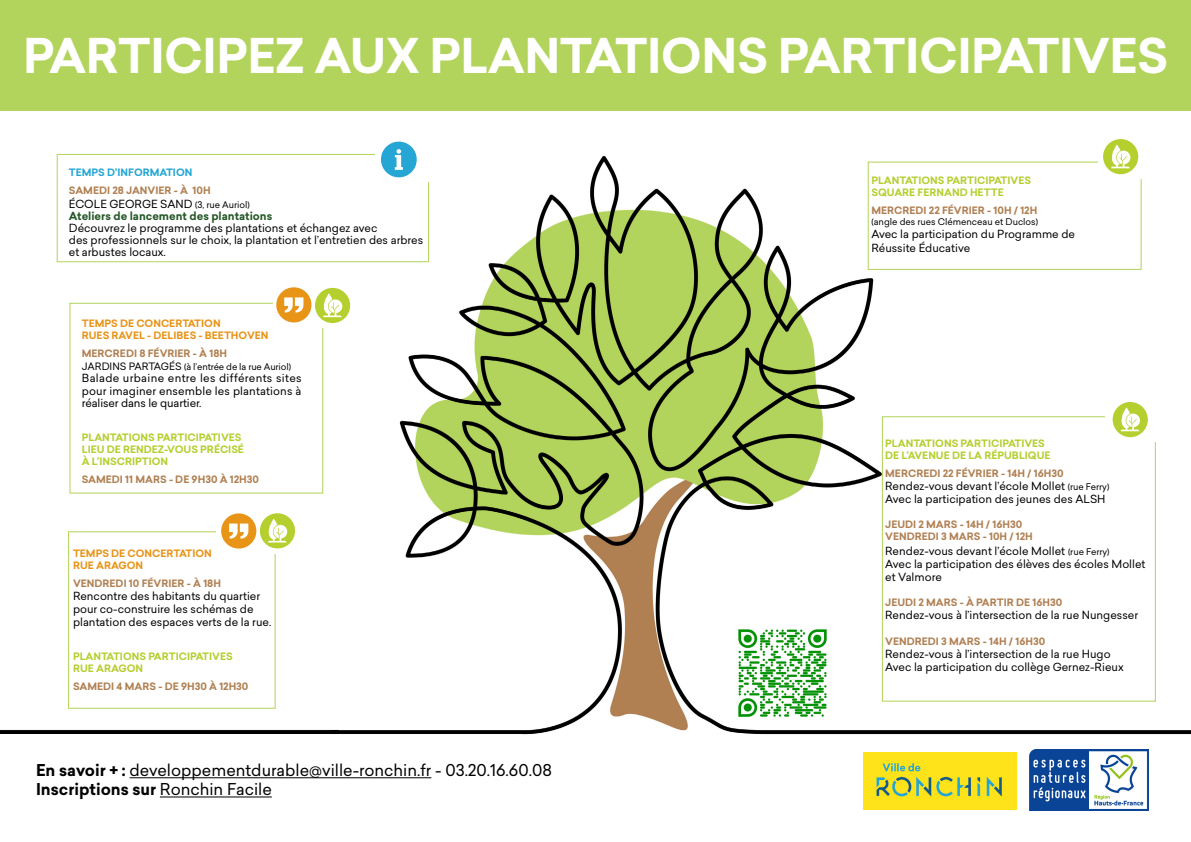
<style>
.page{position:relative;width:1191px;height:842px;background:#fff}
.page>*{position:absolute;margin:0;border:0;box-sizing:border-box;transform-origin:0 0}
.t1{font:700 47px "Sailec";letter-spacing:-.01em;color:#fff}
.t2{font:16px/19.2px "Sailec";color:#000}
.t3{font:11px/13.2px "Sailec";color:#000}
.t4{font:700 11px/12px "Sailec";color:#245727}
.t5{font:700 10px/12px "Sailec";color:#b08052}
.t6{font:700 10px/12px "Sailec";color:#b6ce2f}
.t7{font:700 10px/12px "Sailec";color:#e89418}
.t8{font:700 10px "Sailec";color:#25a6d4}
.t9{font:9px "Sailec";color:#000}
.s1{font-weight:400;color:#000}
.s2{font-weight:400;font-size:9px;color:#000}
.s3{font-size:10px}
.s4{font-weight:700}
.s5{font-size:9px}
</style>
<div class="page">
<img style="left:257px;top:156px;width:934px;height:633px">
<div style="left:0;top:0;width:1191px;height:111px;background:#b2d45c"></div>
<img style="left:863px;top:753px;width:153px;height:57px">
<hr style="left:130px;top:777px;width:301px;height:1px;background:#000">
<hr style="left:160px;top:796px;width:112px;height:1px;background:#000">
<img style="left:734px;top:624px;width:97px;height:98px">
<img style="left:1029px;top:750px;width:119px;height:60px">
<div style="left:69px;top:303px;width:254px;height:191px;border:1px solid #b2d45c"></div>
<div style="left:273px;top:283px;width:68px;height:45px;background:#fff"></div>
<div style="left:276px;top:287px;width:35px;height:35px;background:#e89417;border-radius:50%"></div>
<svg style="left:284px;top:297px;width:19px;height:16px"></svg>
<div style="left:882px;top:416px;width:273px;height:286px;border:1px solid #b2d45c"></div>
<div style="left:1105px;top:397px;width:58px;height:44px;background:#fff"></div>
<div style="left:1112px;top:402px;width:35px;height:35px;background:#b5cf2e;border-radius:50%"></div>
<svg style="left:1120px;top:407px;width:20px;height:24px"></svg>
<div style="left:867px;top:162px;width:274px;height:108px;border:1px solid #b2d45c"></div>
<div style="left:1098px;top:134px;width:61px;height:44px;background:#fff"></div>
<div style="left:1103px;top:139px;width:35px;height:35px;background:#b5cf2e;border-radius:50%"></div>
<svg style="left:1111px;top:145px;width:19px;height:23px"></svg>
<div style="left:315px;top:288px;width:35px;height:35px;background:#b5cf2e;border-radius:50%"></div>
<svg style="left:323px;top:293px;width:19px;height:24px"></svg>
<div style="left:68px;top:531px;width:208px;height:178px;border:1px solid #b2d45c"></div>
<div style="left:216px;top:509px;width:70px;height:45px;background:#fff"></div>
<div style="left:221px;top:513px;width:35px;height:36px;background:#e89417;border-radius:50%"></div>
<svg style="left:229px;top:523px;width:19px;height:16px"></svg>
<div style="left:260px;top:513px;width:35px;height:35px;background:#b5cf2e;border-radius:50%"></div>
<svg style="left:268px;top:519px;width:19px;height:23px"></svg>
<div style="left:57px;top:154px;width:372px;height:108px;border:1px solid #b2d45c"></div>
<div style="left:375px;top:140px;width:58px;height:42px;background:#fff"></div>
<svg style="left:381px;top:142px;width:36px;height:35px"></svg>
<img style="left:0;top:695px;width:338px;height:78px">
<h1 class="t1" style="left:23px;top:22px;width:1146px">PARTICIPEZ AUX PLANTATIONS PARTICIPATIVES</h1>
<p class="t8" style="left:69px;top:166px;width:125px">TEMPS D’INFORMATION</p>
<p class="t5" style="left:69px;top:185px;width:143px">SAMEDI 28 JANVIER - À 10H</p>
<p class="t4" style="left:69px;top:198px;width:205px"><span class="s1">ÉCOLE GEORGE SAND</span> <span class="s2">(3, rue Auriol)<br></span>Ateliers de lancement des plantations</p>
<p class="t3" style="left:69px;top:221px;width:356px;line-height:12px">Découvrez le programme des plantations et échangez avec<br>des professionnels sur le choix, la plantation et l’entretien des arbres et arbustes locaux.</p>
<p class="t7" style="left:82px;top:318px;width:188px">TEMPS DE CONCERTATION<br>RUES RAVEL - DELIBES - BEETHOVEN</p>
<p class="t5" style="left:82px;top:348px;width:147px">MERCREDI 8 FÉVRIER - À 18H</p>
<p class="t9" style="left:82px;top:361px;width:211px"><span class="s3">JARDINS PARTAGÉS</span> (à l’entrée de la rue Auriol)</p>
<p class="t3" style="left:82px;top:372px;width:221px;line-height:12px;text-align:justify">Balade urbaine entre les différents sites pour imaginer ensemble les plantations à réaliser dans le quartier.</p>
<p class="t6" style="left:82px;top:431px;width:164px">PLANTATIONS PARTICIPATIVES<br>LIEU DE RENDEZ-VOUS PRÉCISÉ<br>À L’INSCRIPTION</p>
<p class="t5" style="left:82px;top:473px;width:179px">SAMEDI 11 MARS - DE 9H30 À 12H30</p>
<p class="t7" style="left:73px;top:547px;width:140px">TEMPS DE CONCERTATION<br>RUE ARAGON</p>
<p class="t5" style="left:73px;top:577px;width:150px">VENDREDI 10 FÉVRIER - À 18H</p>
<p class="t3" style="left:73px;top:589px;width:200px">Rencontre des habitants du quartier pour co-construire les schémas de plantation des espaces verts de la rue.</p>
<p class="t6" style="left:73px;top:651px;width:161px">PLANTATIONS PARTICIPATIVES<br>RUE ARAGON</p>
<p class="t5" style="left:73px;top:681px;width:177px">SAMEDI 4 MARS - DE 9H30 À 12H30</p>
<h2 class="t2" style="left:36px;top:760px;width:517px"><span class="s4">En savoir + :</span> developpementdurable@ville-ronchin.fr - 03.20.16.60.08<br><span class="s4">Inscriptions sur</span> Ronchin Facile</h2>
<p class="t6" style="left:871px;top:175px;width:161px">PLANTATIONS PARTICIPATIVES<br>SQUARE FERNAND HETTE</p>
<p class="t5" style="left:871px;top:205px;width:167px">MERCREDI 22 FÉVRIER - 10H / 12H</p>
<p class="t9" style="left:871px;top:216px;width:168px">(angle des rues Clémenceau et Duclos)</p>
<p class="t3" style="left:871px;top:228px;width:205px">Avec la participation du Programme de<br>Réussite Éducative</p>
<p class="t6" style="left:885px;top:437px;width:167px">PLANTATIONS PARTICIPATIVES<br>DE L’AVENUE DE LA RÉPUBLIQUE</p>
<p class="t5" style="left:885px;top:467px;width:180px">MERCREDI 22 FÉVRIER - 14H / 16H30</p>
<p class="t3" style="left:885px;top:479px;width:226px">Rendez-vous devant l’école Mollet <span class="s5">(rue Ferry)<br></span>Avec la participation des jeunes des ALSH</p>
<p class="t5" style="left:885px;top:519px;width:149px">JEUDI 2 MARS - 14H / 16H30<br>VENDREDI 3 MARS - 10H / 12H</p>
<p class="t3" style="left:885px;top:544px;width:262px">Rendez-vous devant l’école Mollet <span class="s5">(rue Ferry)<br></span>Avec la participation des élèves des écoles Mollet et Valmore</p>
<p class="t5" style="left:885px;top:597px;width:178px">JEUDI 2 MARS - À PARTIR DE 16H30</p>
<p class="t3" style="left:885px;top:608px;width:254px">Rendez-vous à l’intersection de la rue Nungesser</p>
<p class="t5" style="left:885px;top:635px;width:161px">VENDREDI 3 MARS - 14H / 16H30</p>
<p class="t3" style="left:885px;top:647px;width:240px">Rendez-vous à l’intersection de la rue Hugo<br>Avec la participation du collège Gernez-Rieux</p>
</div>
